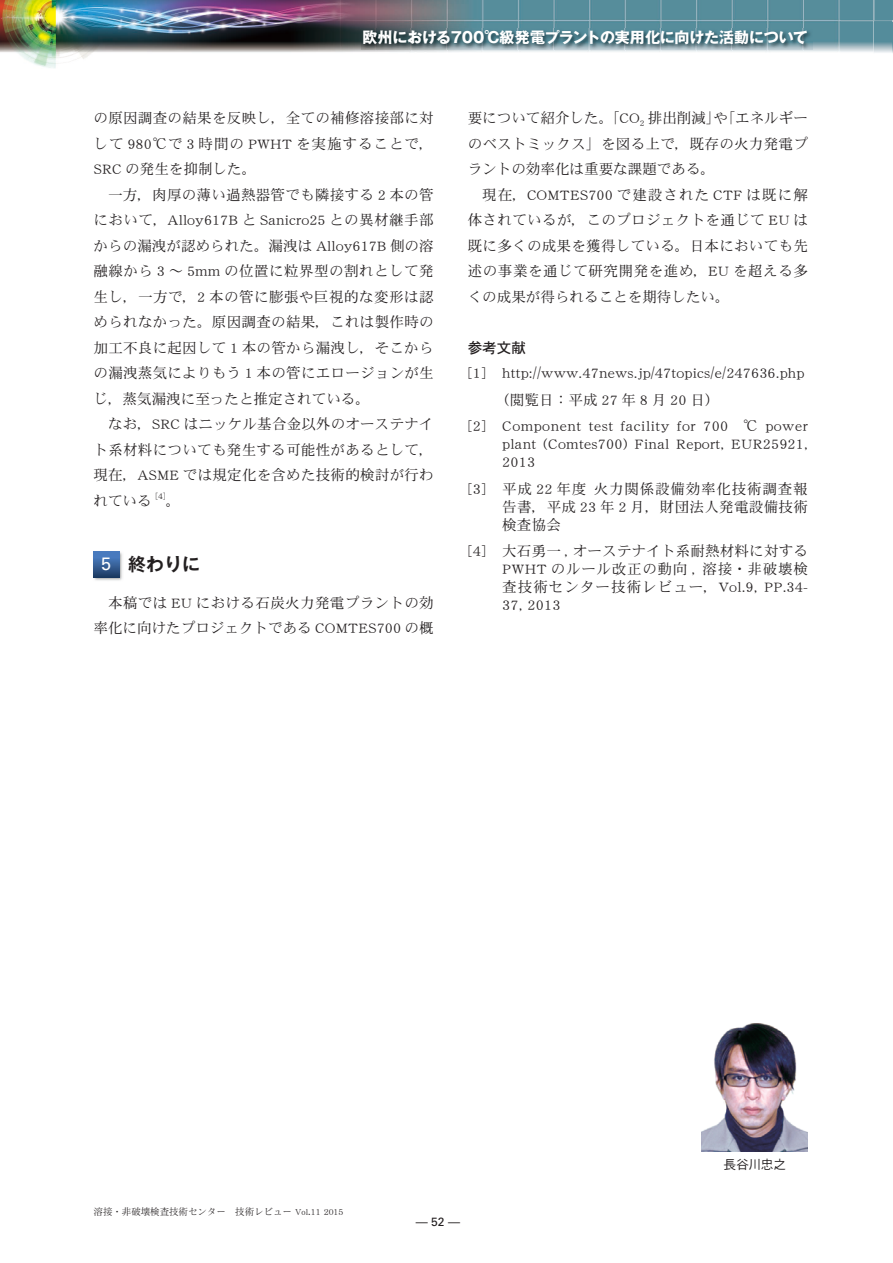
<style>
.page{position:relative;width:893px;height:1263px;background:#fff}
.page>*{position:absolute;margin:0;border:0;box-sizing:border-box;transform-origin:0 0}
.t1{font:700 18px "Gothic MB101 Pro De";color:#231f20}
.t2{font:700 15px "Gothic MB101 Pro";letter-spacing:-.01em;color:#fff}
.t3{font:14.55px/25.5px "DFHS Mincho Std W3";letter-spacing:.015em;color:#231f20;text-align:justify}
.t4{font:14.55px "DFHS Mincho Std W3";letter-spacing:.035em;color:#231f20}
.t5{font:14.55px "DFHS Gothic Std W5";color:#231f20}
.t6{font:12.9px "DFHS Gothic Std W3";letter-spacing:-.03em;color:#231f20}
.t7{font:12px "Univers";color:#231f20}
.t8{font:9.45px "DF Mincho P Std W3";color:#231f20}
.t9{font:8.55px "DFHS Mincho Std W3";color:#231f20}
.s1{font-family:"Univers LT Std";font-weight:400;color:#fff}
</style>
<div class="page">
<img style="left:0;top:0;width:873px;height:68px">
<img style="left:873px;top:21px;width:1px;height:31px">
<img style="left:874px;top:0;width:18px;height:53px">
<svg style="left:873px;top:0;width:1px;height:21px"></svg>
<img style="left:892px;top:21px;width:1px;height:32px">
<img style="left:93px;top:551px;width:29px;height:30px">
<div style="left:94px;top:551px;width:25px;height:26px;background:linear-gradient(to bottom,#5188d1,#21416b)"></div>
<img style="left:362px;top:28px;width:450px;height:22px">
<img style="left:702px;top:1023px;width:106px;height:128px">
<svg style="left:892px;top:0;width:1px;height:21px"></svg>
<p class="t2" style="left:362px;top:25px;width:447px">欧州における700℃級発電プラントの実用化に向けた活動について</p>
<p class="t3" style="left:94px;top:105px;width:342px">の原因調査の結果を反映し，全ての補修溶接部に対して 980℃で 3 時間の PWHT を実施することで，SRC の発生を抑制した。</p>
<p class="t3" style="left:94px;top:181px;width:342px;text-indent:15px">一方，肉厚の薄い過熱器管でも隣接する 2 本の管において，Alloy617B と Sanicro25 との異材継手部からの漏洩が認められた。漏洩は Alloy617B 側の溶融線から 3 ～ 5mm の位置に粒界型の割れとして発生し，一方で，2 本の管に膨張や巨視的な変形は認められなかった。原因調査の結果，これは製作時の加工不良に起因して 1 本の管から漏洩し，そこからの漏洩蒸気によりもう 1 本の管にエロージョンが生じ，蒸気漏洩に至ったと推定されている。</p>
<p class="t3" style="left:94px;top:411px;width:342px;text-indent:15px">なお，SRC はニッケル基合金以外のオーステナイト系材料についても発生する可能性があるとして，現在，ASME では規定化を含めた技術的検討が行われている</p>
<p class="t9" style="left:155px;top:491px;width:12px">[4]</p>
<p class="t3" style="left:166px;top:487px;width:16px">。</p>
<p class="t1" style="left:101px;top:549px;width:100px"><span class="s1">5</span> 終わりに</p>
<p class="t3" style="left:94px;top:589px;width:342px;text-align:right">本稿では EU における石炭火力発電プラントの効率化に向けたプロジェクトである COMTES700 の概</p>
<p class="t3" style="left:468px;top:105px;width:342px">要について紹介した。「CO<sub>2</sub> 排出削減」や「エネルギーのベストミックス」を図る上で，既存の火力発電プラントの効率化は重要な課題である。</p>
<p class="t3" style="left:468px;top:181px;width:342px;text-indent:15px">現在，COMTES700 で建設された CTF は既に解体されているが，このプロジェクトを通じて EU は既に多くの成果を獲得している。日本においても先述の事業を通じて研究開発を進め，EU を超える多くの成果が得られることを期待したい。</p>
<p class="t5" style="left:468px;top:340px;width:60px">参考文献</p>
<p class="t3" style="left:468px;top:360px;width:338px">[1] http://www.47news.jp/47topics/e/247636.php</p>
<p class="t3" style="left:495px;top:386px;width:226px">（閲覧日：平成 27 年 8 月 20 日）</p>
<p class="t4" style="left:468px;top:418px;width:342px">[2] Component test facility for 700 ℃ power</p>
<p class="t3" style="left:502px;top:435px;width:307px;line-height:18px">plant (Comtes700) Final Report, EUR25921,<br>2013</p>
<p class="t3" style="left:502px;top:479px;width:307px;line-height:18px;text-indent:-34px">[3] 平成 22 年度火力関係設備効率化技術調査報告書，平成 23 年 2 月，財団法人発電設備技術検査協会</p>
<p class="t3" style="left:502px;top:542px;width:307px;line-height:18px;text-indent:-34px">[4] 大石勇一 , オーステナイト系耐熱材料に対するPWHT のルール改正の動向 , 溶接・非破壊検査技術センター技術レビュー，Vol.9, PP.34- 37, 2013</p>
<p class="t8" style="left:94px;top:1207px;width:251px">溶接・非破壊検査技術センター　技術レビュー Vol.11 2015</p>
<p class="t7" style="left:416px;top:1214px;width:46px">— 52 —</p>
<p class="t6" style="left:723px;top:1158px;width:64px">長谷川忠之</p>
</div>
